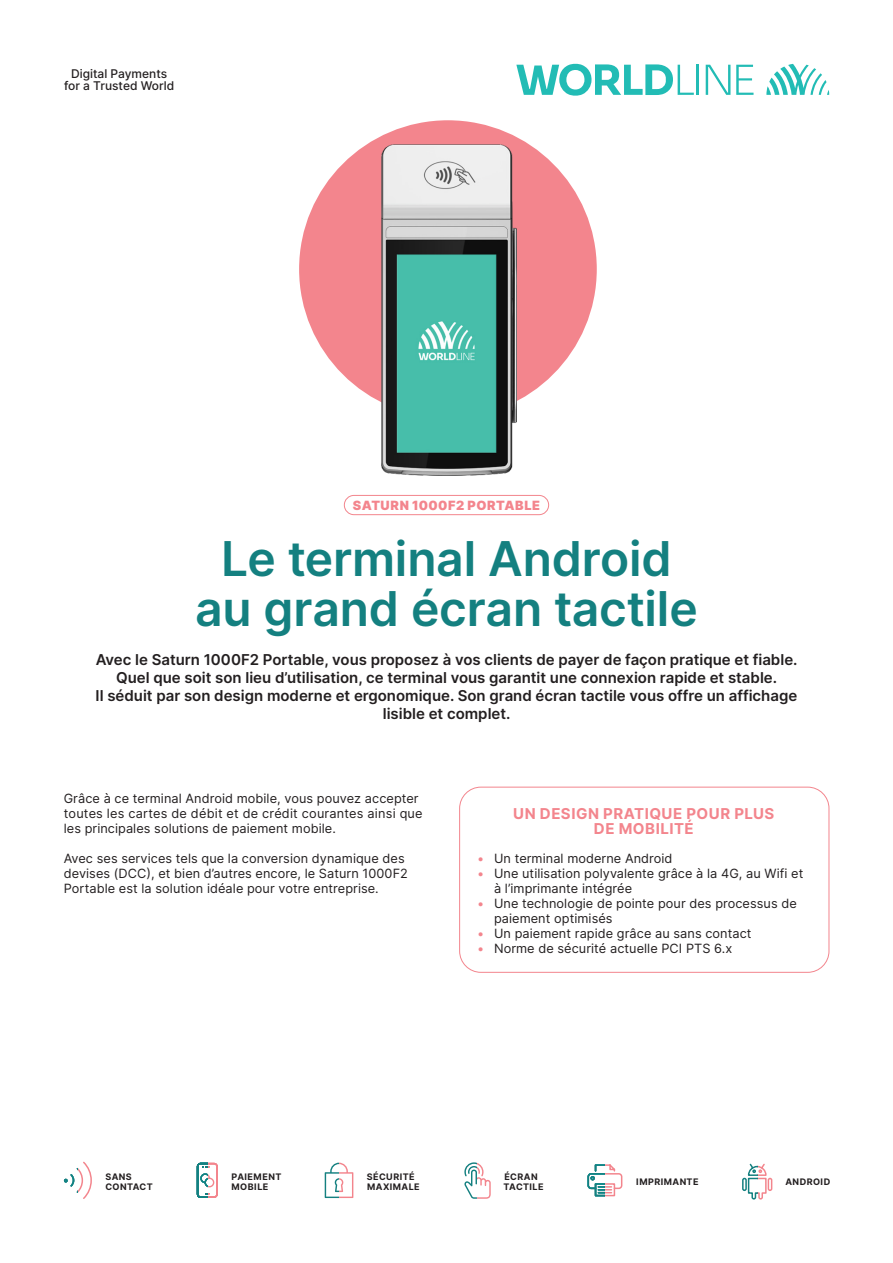
<style>
.page{position:relative;width:893px;height:1263px;background:#fff}
.page>*{position:absolute;margin:0;border:0;box-sizing:border-box;transform-origin:0 0}
.t1{font:600 48px/49.5px "Inter";letter-spacing:-.005em;color:#148080;text-align:center}
.t2{font:600 15px/18px "Inter";color:#231f20;text-align:center}
.t3{font:700 15px/15px "Inter";letter-spacing:.03em;color:#f3858d;text-align:center}
.t4{font:12.75px/15px "Inter";letter-spacing:.005em;color:#231f20}
.t5{font:900 12.75px "Inter";letter-spacing:.04em;color:#f3858d}
.t6{font:500 12px/12.8px "Inter";color:#231f20;text-align:center}
.t7{font:700 9px/10.5px "Inter";letter-spacing:.045em;color:#231f20}
.s1{color:#f3858d}
</style>
<div class="page">
<div style="left:299px;top:120px;width:298px;height:298px;background:#f3858d;border-radius:50%"></div>
<svg style="left:766px;top:64px;width:63px;height:31px"></svg>
<hr style="left:697px;top:65px;width:2px;height:30px;background:#22bcb5">
<svg style="left:736px;top:65px;width:17px;height:30px"></svg>
<svg style="left:706px;top:65px;width:24px;height:30px"></svg>
<svg style="left:516px;top:64px;width:178px;height:32px"></svg>
<div style="left:459px;top:787px;width:370px;height:186px;border:1px solid #f3858d;border-radius:21px"></div>
<div style="left:344px;top:495px;width:205px;height:20px;border:1px solid #f3858d;border-radius:10px"></div>
<svg style="left:64px;top:1161px;width:28px;height:38px"></svg>
<svg style="left:197px;top:1163px;width:21px;height:35px"></svg>
<svg style="left:325px;top:1163px;width:28px;height:35px"></svg>
<svg style="left:464px;top:1162px;width:27px;height:37px"></svg>
<svg style="left:742px;top:1163px;width:30px;height:36px"></svg>
<svg style="left:587px;top:1164px;width:36px;height:32px"></svg>
<img style="left:382px;top:145px;width:134px;height:330px">
<p class="t6" style="left:64px;top:67px;width:112px">Digital Payments for a Trusted World</p>
<p class="t5" style="left:353px;top:496px;width:189px">SATURN 1000F2 PORTABLE</p>
<h1 class="t1" style="left:195px;top:533px;width:504px">Le terminal Android au grand écran tactile</h1>
<p class="t2" style="left:96px;top:650px;width:703px">Avec le Saturn 1000F2 Portable, vous proposez à vos clients de payer de façon pratique et fiable.<br>Quel que soit son lieu d’utilisation, ce terminal vous garantit une connexion rapide et stable.<br>Il séduit par son design moderne et ergonomique. Son grand écran tactile vous offre un affichage lisible et complet.</p>
<p class="t4" style="left:64px;top:790px;width:360px">Grâce à ce terminal Android mobile, vous pouvez accepter toutes les cartes de débit et de crédit courantes ainsi que les principales solutions de paiement mobile.</p>
<p class="t4" style="left:64px;top:850px;width:346px">Avec ses services tels que la conversion dynamique des devises (DCC), et bien d’autres encore, le Saturn 1000F2<br>Portable est la solution idéale pour votre entreprise.</p>
<p class="t3" style="left:513px;top:806px;width:263px">UN DESIGN PRATIQUE POUR PLUS<br>DE MOBILITÉ</p>
<p class="t4" style="left:477px;top:850px;width:197px"><span class="s1">•</span> Un terminal moderne Android</p>
<p class="t4" style="left:494px;top:865px;width:311px;text-indent:-17px"><span class="s1">•</span> Une utilisation polyvalente grâce à la 4G, au Wifi et à l’imprimante intégrée</p>
<p class="t4" style="left:494px;top:895px;width:304px;text-indent:-17px"><span class="s1">•</span> Une technologie de pointe pour des processus de paiement optimisés</p>
<p class="t4" style="left:477px;top:925px;width:276px"><span class="s1">•</span> Un paiement rapide grâce au sans contact</p>
<p class="t4" style="left:477px;top:940px;width:257px"><span class="s1">•</span> Norme de sécurité actuelle PCI PTS 6.x</p>
<p class="t7" style="left:105px;top:1171px;width:49px">SANS<br>CONTACT</p>
<p class="t7" style="left:232px;top:1171px;width:51px">PAIEMENT<br>MOBILE</p>
<p class="t7" style="left:367px;top:1171px;width:54px">SÉCURITÉ<br>MAXIMALE</p>
<p class="t7" style="left:503px;top:1171px;width:42px">ÉCRAN<br>TACTILE</p>
<p class="t7" style="left:636px;top:1176px;width:64px">IMPRIMANTE</p>
<p class="t7" style="left:785px;top:1176px;width:46px">ANDROID</p>
</div>
